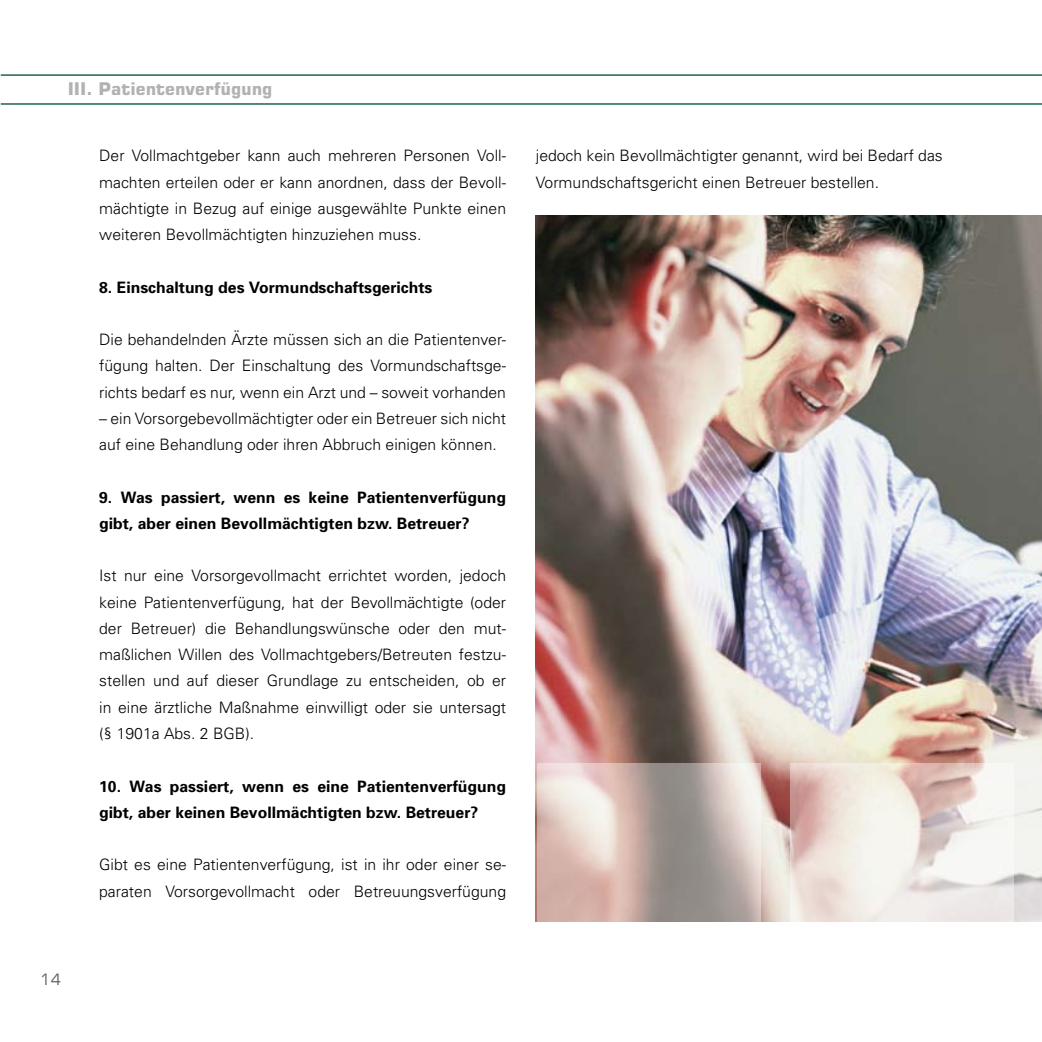
<style>
.page{position:relative;width:1042px;height:1042px;background:#fff}
.page>*{position:absolute;margin:0;border:0;box-sizing:border-box;transform-origin:0 0}
.t1{font:700 17.5px "Square 721 BT";color:#b1b2b4}
.t2{font:300 15.75px/26.2px "Univers";color:#000;text-align:justify}
.t3{font:700 15.75px/26.2px "Univers";color:#000}
.t4{font:15.75px "Square 721 BT";color:#000}
</style>
<div class="page">
<img style="left:536px;top:216px;width:506px;height:705px">
<svg style="left:537px;top:763px;width:223px;height:159px;background:#c4b3ac"></svg>
<svg style="left:790px;top:763px;width:223px;height:159px"></svg>
<hr style="left:1px;top:74px;width:1041px;height:2px;background:#004e31">
<hr style="left:1px;top:103px;width:1041px;height:2px;background:#004e31">
<p class="t1" style="left:68px;top:78px;width:206px">III. Patientenverfügung</p>
<p class="t2" style="left:99px;top:143px;width:408px">Der Vollmachtgeber kann auch mehreren Personen Voll&shy;machten erteilen oder er kann anordnen, dass der Bevoll&shy;mächtigte in Bezug auf einige ausgewählte Punkte einen weiteren Bevollmächtigten hinzuziehen muss.</p>
<p class="t3" style="left:99px;top:274px;width:335px">8. Einschaltung des Vormundschaftsgerichts</p>
<p class="t2" style="left:99px;top:326px;width:408px">Die behandelnden Ärzte müssen sich an die Patientenver&shy;fügung halten. Der Einschaltung des Vormundschaftsge&shy;richts bedarf es nur, wenn ein Arzt und – soweit vorhanden</p>
<p class="t2" style="left:99px;top:405px;width:408px">– ein Vorsorgebevollmächtigter oder ein Betreuer sich nicht auf eine Behandlung oder ihren Abbruch einigen können.</p>
<p class="t3" style="left:99px;top:484px;width:408px">9. Was passiert, wenn es keine Patientenverfügung gibt, aber einen Bevollmächtigten bzw. Betreuer?</p>
<p class="t2" style="left:99px;top:563px;width:408px">Ist nur eine Vorsorgevollmacht errichtet worden, jedoch keine Patientenverfügung, hat der Bevollmächtigte (oder der Betreuer) die Behandlungswünsche oder den mut&shy;maßlichen Willen des Vollmachtgebers/Betreuten festzu&shy;stellen und auf dieser Grundlage zu entscheiden, ob er in eine ärztliche Maßnahme einwilligt oder sie untersagt (§ 1901a Abs. 2 BGB).</p>
<p class="t3" style="left:99px;top:773px;width:408px">10. Was passiert, wenn es eine Patientenverfügung gibt, aber keinen Bevollmächtigten bzw. Betreuer?</p>
<p class="t2" style="left:99px;top:851px;width:408px">Gibt es eine Patientenverfügung, ist in ihr oder einer se&shy;paraten Vorsorgevollmacht oder Betreuungsverfügung</p>
<p class="t4" style="left:40px;top:969px;width:23px">1 4</p>
<p class="t2" style="left:536px;top:143px;width:408px">jedoch kein Bevollmächtigter genannt, wird bei Bedarf das<br>Vormundschaftsgericht einen Betreuer bestellen.</p>
</div>
